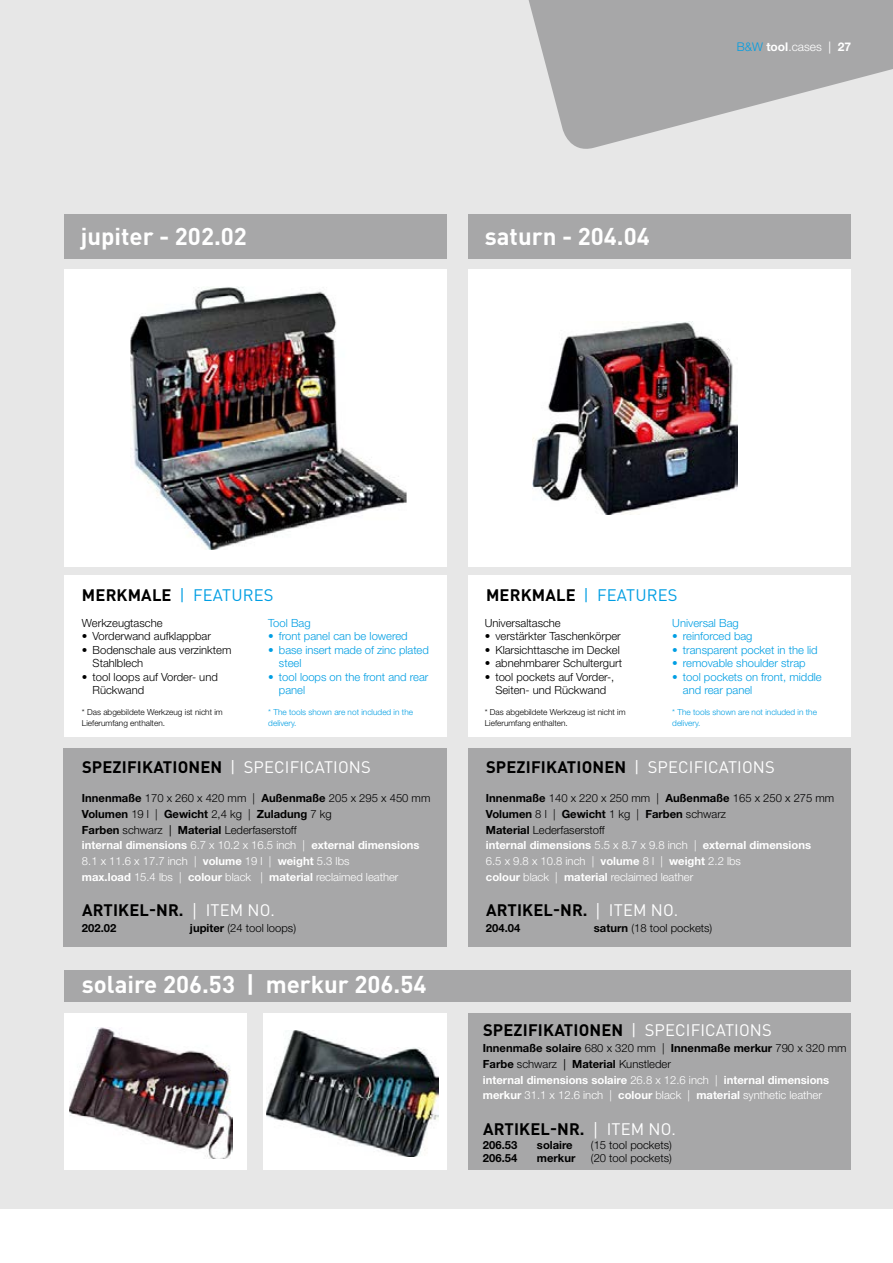
<style>
.page{position:relative;width:893px;height:1263px;background:#e7e7e7}
.page>*{position:absolute;margin:0;border:0;box-sizing:border-box;transform-origin:0 0}
.t1{font:700 24px "DINOT";color:#fff}
.t2{font:700 16.5px "DINOT";letter-spacing:.01em;color:#000}
.t3{font:16.5px "DINOT";letter-spacing:.01em;color:#009ee3}
.t4{font:700 12px "Helvetica Neue LT Std";color:#fff}
.t5{font:300 11.25px/15.8px "Helvetica Neue LT Std";color:#fff}
.t6{font:300 11.25px/13.5px "Helvetica Neue LT Std";color:#000}
.t7{font:300 11.25px/13.5px "Helvetica Neue LT Std";color:#009ee3}
.t8{font:700 11.25px/15.8px "Helvetica Neue LT Std";color:#fff}
.t9{font:700 11.25px "Helvetica Neue LT Std";color:#000}
.t10{font:300 8.25px/10.5px "Helvetica Neue LT Std";color:#000}
.t11{font:300 8.25px/10.5px "Helvetica Neue LT Std";color:#009ee3}
.s1{font-weight:300;color:#009ee3}
.s2{font-weight:300}
.s3{font-weight:400}
.s4{font-weight:700;color:#000}
.s5{font-weight:400;color:#fff}
.s6{color:#000}
.s7{font-weight:400;color:#000}
.s8{font-weight:700}
.s9{font-family:"Helvetica Neue LT Std";font-weight:400;color:#fff}
.s10{font-weight:300;color:#000}
</style>
<div class="page">
<div style="left:0;top:1210px;width:893px;height:53px;background:#fff"></div>
<svg style="left:528px;top:0;width:365px;height:149px;fill:#a7a7a8"></svg>
<div style="left:64px;top:214px;width:382px;height:44px;background:#a7a7a8"></div>
<div style="left:468px;top:214px;width:382px;height:44px;background:#a7a7a8"></div>
<div style="left:468px;top:748px;width:382px;height:199px;background:#a7a7a8"></div>
<div style="left:468px;top:1013px;width:382px;height:156px;background:#a7a7a8"></div>
<div style="left:64px;top:748px;width:383px;height:199px;background:#a7a7a8"></div>
<div style="left:64px;top:970px;width:786px;height:32px;background:#a7a7a8"></div>
<div style="left:263px;top:1013px;width:183px;height:156px;background:#fff"></div>
<img style="left:266px;top:1030px;width:172px;height:127px">
<div style="left:64px;top:1013px;width:183px;height:156px;background:#fff"></div>
<img style="left:69px;top:1027px;width:164px;height:132px">
<div style="left:64px;top:269px;width:383px;height:298px;background:#fff"></div>
<img style="left:130px;top:287px;width:277px;height:263px">
<div style="left:468px;top:269px;width:382px;height:298px;background:#fff"></div>
<img style="left:533px;top:322px;width:204px;height:192px">
<div style="left:468px;top:575px;width:382px;height:162px;background:#fff"></div>
<div style="left:64px;top:575px;width:383px;height:162px;background:#fff"></div>
<h1 class="t1" style="left:81px;top:220px;width:168px">jupiter - 202.02</h1>
<h1 class="t1" style="left:485px;top:220px;width:167px">saturn - 204.04</h1>
<p class="t4" style="left:737px;top:39px;width:116px"><span class="s1">B&amp;W</span> tool<span class="s2">.cases</span> <span class="s3">|</span> 27</p>
<h2 class="t3" style="left:82px;top:585px;width:193px"><span class="s4">MERKMALE</span> | FEATURES</h2>
<h2 class="t3" style="left:486px;top:585px;width:193px"><span class="s4">MERKMALE</span> | FEATURES</h2>
<p class="t6" style="left:82px;top:616px;width:82px">Werkzeugtasche</p>
<p class="t6" style="left:82px;top:629px;width:131px">• Vorderwand aufklappbar</p>
<p class="t6" style="left:93px;top:643px;width:140px;text-indent:-11px">• Bodenschale aus verzinktem<br>Stahlblech</p>
<p class="t6" style="left:93px;top:670px;width:127px;text-indent:-11px">• tool loops auf Vorder- und<br>Rückwand</p>
<p class="t10" style="left:82px;top:707px;width:142px">* Das abgebildete Werkzeug ist nicht im<br>Lieferumfang enthalten.</p>
<p class="t7" style="left:268px;top:616px;width:44px">Tool Bag</p>
<p class="t7" style="left:268px;top:629px;width:141px">• front panel can be lowered</p>
<p class="t7" style="left:279px;top:643px;width:151px;text-indent:-11px">• base insert made of zinc plated steel</p>
<p class="t7" style="left:279px;top:670px;width:151px;text-indent:-11px">• tool loops on the front and rear panel</p>
<p class="t11" style="left:268px;top:707px;width:146px">* The tools shown are not included in the delivery.</p>
<h2 class="t2" style="left:82px;top:756px;width:290px">SPEZIFIKATIONEN <span class="s5">| SPECIFICATIONS</span></h2>
<p class="t5" style="left:82px;top:790px;width:350px"><span class="s4">Innenmaße</span> <span class="s6">170 x 260 x 420 mm |</span> <span class="s4">Außenmaße</span> <span class="s6">205 x 295 x 450 mm </span><span class="s4">Volumen</span> <span class="s6">19 l |</span> <span class="s4">Gewicht</span> <span class="s6">2,4 kg |</span> <span class="s4">Zuladung</span> <span class="s6">7 kg<br></span><span class="s4">Farben</span> <span class="s6">schwarz</span> <span class="s7">|</span> <span class="s4">Material</span> <span class="s6">Lederfaserstoff<br></span><span class="s8">internal dimensions</span> 6.7 x 10.2 x 16.5 inch | <span class="s8">external dimensions </span>8.1 x 11.6 x 17.7 inch | <span class="s8">volume</span> 19 l | <span class="s8">weight</span> 5.3 lbs<br><span class="s8">max.load</span> 15.4 lbs | <span class="s8">colour</span> black | <span class="s8">material</span> reclaimed leather</p>
<h2 class="t2" style="left:82px;top:899px;width:195px">ARTIKEL-NR. <span class="s9">|</span> <span class="s5">ITEM NO.</span></h2>
<p class="t9" style="left:82px;top:921px;width:36px">202.02</p>
<p class="t6" style="left:190px;top:921px;width:108px"><span class="s8">jupiter</span> (24 tool loops)</p>
<h1 class="t1" style="left:82px;top:968px;width:346px">solaire 206.53 | merkur 206.54</h1>
<p class="t6" style="left:485px;top:616px;width:78px">Universaltasche</p>
<p class="t6" style="left:485px;top:629px;width:138px">• verstärkter Taschenkörper</p>
<p class="t6" style="left:485px;top:643px;width:137px">• Klarsichttasche im Deckel</p>
<p class="t6" style="left:485px;top:656px;width:139px">• abnehmbarer Schultergurt</p>
<p class="t6" style="left:485px;top:670px;width:131px;text-align:center">• tool pockets auf Vorder-,<br>Seiten- und Rückwand</p>
<p class="t10" style="left:485px;top:707px;width:142px">* Das abgebildete Werkzeug ist nicht im<br>Lieferumfang enthalten.</p>
<p class="t7" style="left:672px;top:616px;width:68px">Universal Bag</p>
<p class="t7" style="left:672px;top:629px;width:82px">• reinforced bag</p>
<p class="t7" style="left:672px;top:643px;width:147px">• transparent pocket in the lid</p>
<p class="t7" style="left:672px;top:656px;width:135px">• removable shoulder strap</p>
<p class="t7" style="left:683px;top:670px;width:140px;text-indent:-11px">• tool pockets on front, middle and rear panel</p>
<p class="t11" style="left:672px;top:707px;width:146px">* The tools shown are not included in the delivery.</p>
<h2 class="t2" style="left:486px;top:756px;width:290px">SPEZIFIKATIONEN <span class="s5">| SPECIFICATIONS</span></h2>
<p class="t5" style="left:486px;top:790px;width:350px"><span class="s4">Innenmaße</span> <span class="s6">140 x 220 x 250 mm |</span> <span class="s4">Außenmaße</span> <span class="s6">165 x 250 x 275 mm </span><span class="s4">Volumen</span> <span class="s6">8 l |</span> <span class="s4">Gewicht</span> <span class="s6">1 kg |</span> <span class="s4">Farben</span> <span class="s6">schwarz<br></span><span class="s4">Material</span> <span class="s6">Lederfaserstoff<br></span><span class="s8">internal dimensions</span> 5.5 x 8.7 x 9.8 inch | <span class="s8">external dimensions<br></span>6.5 x 9.8 x 10.8 inch | <span class="s8">volume</span> 8 l | <span class="s8">weight</span> 2.2 lbs<br><span class="s8">colour</span> black | <span class="s8">material</span> reclaimed leather</p>
<h2 class="t2" style="left:486px;top:899px;width:194px">ARTIKEL-NR. <span class="s9">|</span> <span class="s5">ITEM NO.</span></h2>
<p class="t9" style="left:486px;top:921px;width:36px">204.04</p>
<p class="t6" style="left:594px;top:921px;width:120px"><span class="s8">saturn</span> (18 tool pockets)</p>
<h2 class="t2" style="left:483px;top:1020px;width:290px">SPEZIFIKATIONEN <span class="s5">| SPECIFICATIONS</span></h2>
<p class="t8" style="left:483px;top:1040px;width:365px"><span class="s6">Innenmaße solaire</span> <span class="s10">680 x 320 mm |</span> <span class="s6">Innenmaße merkur</span> <span class="s10">790 x 320 mm </span><span class="s6">Farbe</span> <span class="s10">schwarz</span> <span class="s7">|</span> <span class="s6">Material</span> <span class="s10">Kunstleder<br></span>internal dimensions solaire <span class="s2">26.8 x 12.6 inch |</span> internal dimensions merkur <span class="s2">31.1 x 12.6 inch |</span> colour <span class="s2">black |</span> material <span class="s2">synthetic leather</span></p>
<h2 class="t2" style="left:483px;top:1118px;width:195px">ARTIKEL-NR. <span class="s9">|</span> <span class="s5">ITEM NO.</span></h2>
<p class="t9" style="left:483px;top:1137px;width:36px">206.53</p>
<p class="t9" style="left:537px;top:1137px;width:37px">solaire</p>
<p class="t6" style="left:591px;top:1137px;width:82px">(15 tool pockets)</p>
<p class="t9" style="left:483px;top:1151px;width:36px">206.54</p>
<p class="t9" style="left:537px;top:1151px;width:40px">merkur</p>
<p class="t6" style="left:591px;top:1151px;width:82px">(20 tool pockets)</p>
</div>
